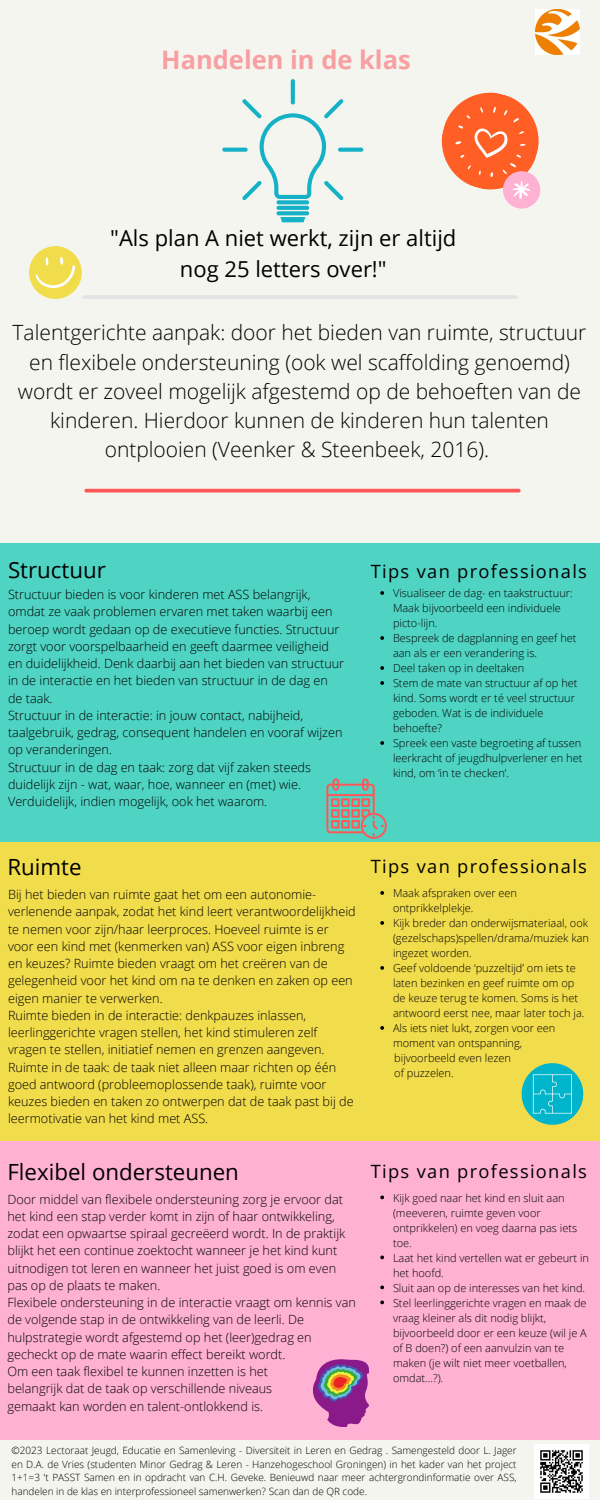
<style>
.page{position:relative;width:600px;height:1500px;background:#f5f5ef}
.page>*{position:absolute;margin:0;border:0;box-sizing:border-box;transform-origin:0 0}
.t1{font:700 25.5px "Open Sans";color:#f89fa1}
.t2{font:22.3px "Open Sans";color:#000}
.t3{font:22px/30.8px "Open Sans";color:#000;text-align:center}
.t4{font:300 21px/29.2px "Open Sans";color:#000;text-align:center}
.t5{font:18.3px "Open Sans";letter-spacing:.07em;color:#000}
.t6{font:300 12.7px/17.2px "Open Sans";color:#000}
.t7{font:300 11px/15px "Open Sans";color:#000}
.t8{font:300 10px/13.5px "Open Sans";color:#000;text-align:justify}
</style>
<div class="page">
<hr style="left:84px;top:295px;width:432px;height:4px;background:#e4e4e4">
<svg style="left:86px;top:489px;width:433px;height:4px;background:#fd6968"></svg>
<div style="left:503px;top:171px;width:37px;height:38px;background:#ffb1d4;border-radius:50%"></div>
<svg style="left:441px;top:92px;width:100px;height:108px"></svg>
<div style="left:29px;top:246px;width:53px;height:53px;background:#f1dc4c;border-radius:50%"></div>
<svg style="left:36px;top:257px;width:39px;height:31px"></svg>
<div style="left:0;top:842px;width:600px;height:299px;background:#f1dc4c"></div>
<div style="left:0;top:1141px;width:600px;height:299px;background:#ffb1d4"></div>
<svg style="left:276px;top:200px;width:33px;height:4px"></svg>
<svg style="left:276px;top:206px;width:33px;height:4px"></svg>
<svg style="left:276px;top:211px;width:33px;height:4px"></svg>
<svg style="left:280px;top:217px;width:25px;height:5px"></svg>
<svg style="left:291px;top:79px;width:4px;height:25px"></svg>
<svg style="left:338px;top:148px;width:25px;height:4px"></svg>
<svg style="left:222px;top:148px;width:26px;height:4px"></svg>
<svg style="left:242px;top:99px;width:102px;height:101px"></svg>
<img style="left:534px;top:1445px;width:54px;height:54px">
<img style="left:535px;top:10px;width:44px;height:44px">
<div style="left:0;top:543px;width:600px;height:299px;background:#4fd4c4"></div>
<svg style="left:326px;top:778px;width:61px;height:61px"></svg>
<svg style="left:522px;top:1063px;width:61px;height:62px"></svg>
<svg style="left:313px;top:1359px;width:57px;height:68px"></svg>
<svg style="left:380px;top:591px;width:4px;height:4px"></svg>
<svg style="left:380px;top:636px;width:4px;height:4px"></svg>
<svg style="left:380px;top:666px;width:4px;height:4px"></svg>
<svg style="left:380px;top:681px;width:4px;height:4px"></svg>
<svg style="left:380px;top:741px;width:4px;height:4px"></svg>
<svg style="left:380px;top:891px;width:4px;height:4px"></svg>
<svg style="left:380px;top:921px;width:4px;height:4px"></svg>
<svg style="left:380px;top:966px;width:4px;height:4px"></svg>
<svg style="left:380px;top:1026px;width:4px;height:4px"></svg>
<svg style="left:380px;top:1196px;width:4px;height:3px"></svg>
<svg style="left:380px;top:1256px;width:4px;height:3px"></svg>
<svg style="left:380px;top:1286px;width:4px;height:3px"></svg>
<svg style="left:380px;top:1301px;width:4px;height:3px"></svg>
<p class="t1" style="left:161px;top:42px;width:251px">Handelen in de klas</p>
<h4 class="t3" style="left:110px;top:222px;width:348px">"Als plan A niet werkt, zijn er altijd nog 25 letters over!"</h4>
<p class="t4" style="left:13px;top:318px;width:575px">Talentgerichte aanpak: door het bieden van ruimte, structuur en flexibele ondersteuning (ook wel scaffolding genoemd) wordt er zoveel mogelijk afgestemd op de behoeften van de kinderen. Hierdoor kunnen de kinderen hun talenten ontplooien (Veenker &amp; Steenbeek, 2016).</p>
<h2 class="t2" style="left:8px;top:554px;width:99px">Structuur</h2>
<h2 class="t6" style="left:8px;top:586px;width:338px">Structuur bieden is voor kinderen met ASS belangrijk, omdat ze vaak problemen ervaren met taken waarbij een beroep wordt gedaan op de executieve functies. Structuur zorgt voor voorspelbaarheid en geeft daarmee veiligheid en duidelijkheid. Denk daarbij aan het bieden van structuur in de interactie en het bieden van structuur in de dag en de taak.<br>Structuur in de interactie: in jouw contact, nabijheid, taalgebruik, gedrag, consequent handelen en vooraf wijzen op veranderingen.<br>Structuur in de dag en taak: zorg dat vijf zaken steeds duidelijk zijn - wat, waar, hoe, wanneer en (met) wie.<br>Verduidelijk, indien mogelijk, ook het waarom.</h2>
<p class="t5" style="left:371px;top:558px;width:218px">Tips van professionals</p>
<p class="t7" style="left:393px;top:585px;width:181px">Visualiseer de dag- en taakstructuur:<br>Maak bijvoorbeeld een individuele picto-lijn.</p>
<p class="t7" style="left:393px;top:630px;width:185px">Bespreek de dagplanning en geef het aan als er een verandering is.</p>
<p class="t7" style="left:393px;top:660px;width:133px">Deel taken op in deeltaken</p>
<p class="t7" style="left:393px;top:675px;width:186px">Stem de mate van structuur af op het kind. Soms wordt er té veel structuur geboden. Wat is de individuele behoefte?</p>
<h2 class="t7" style="left:393px;top:735px;width:191px;text-align:justify">Spreek een vaste begroeting af tussen leerkracht of jeugdhulpverlener en het kind, om ‘in te checken’.</h2>
<p class="t2" style="left:7px;top:852px;width:76px">Ruimte</p>
<h2 class="t6" style="left:8px;top:886px;width:349px">Bij het bieden van ruimte gaat het om een autonomie&shy;verlenende aanpak, zodat het kind leert verantwoordelijkheid te nemen voor zijn/haar leerproces. Hoeveel ruimte is er voor een kind met (kenmerken van) ASS voor eigen inbreng en keuzes? Ruimte bieden vraagt om het creëren van de gelegenheid voor het kind om na te denken en zaken op een eigen manier te verwerken.<br>Ruimte bieden in de interactie: denkpauzes inlassen, leerlinggerichte vragen stellen, het kind stimuleren zelf vragen te stellen, initiatief nemen en grenzen aangeven.<br>Ruimte in de taak: de taak niet alleen maar richten op één goed antwoord (probleemoplossende taak), ruimte voor keuzes bieden en taken zo ontwerpen dat de taak past bij de leermotivatie van het kind met ASS.</h2>
<p class="t2" style="left:7px;top:1156px;width:233px">Flexibel ondersteunen</p>
<h3 class="t6" style="left:7px;top:1190px;width:350px">Door middel van flexibele ondersteuning zorg je ervoor dat het kind een stap verder komt in zijn of haar ontwikkeling, zodat een opwaartse spiraal gecreëerd wordt. In de praktijk blijkt het een continue zoektocht wanneer je het kind kunt uitnodigen tot leren en wanneer het juist goed is om even pas op de plaats te maken.<br>Flexibele ondersteuning in de interactie vraagt om kennis van de volgende stap in de ontwikkeling van de leerli. De hulpstrategie wordt afgestemd op het (leer)gedrag en gecheckt op de mate waarin effect bereikt wordt.<br>Om een taak flexibel te kunnen inzetten is het<br>belangrijk dat de taak op verschillende niveaus<br>gemaakt kan worden en talent-ontlokkend is.</h3>
<h4 class="t5" style="left:371px;top:853px;width:218px">Tips van professionals</h4>
<h3 class="t7" style="left:393px;top:885px;width:126px">Maak afspraken over een ontprikkelplekje.</h3>
<p class="t7" style="left:393px;top:915px;width:198px;text-align:justify">Kijk breder dan onderwijsmateriaal, ook (gezelschaps)spellen/drama/muziek kan ingezet worden.</p>
<p class="t7" style="left:393px;top:960px;width:193px">Geef voldoende ‘puzzeltijd’ om iets te laten bezinken en geef ruimte om op de keuze terug te komen. Soms is het antwoord eerst nee, maar later toch ja.</p>
<p class="t7" style="left:393px;top:1020px;width:164px">Als iets niet lukt, zorgen voor een moment van ontspanning,</p>
<p class="t7" style="left:394px;top:1050px;width:118px">bijvoorbeeld even lezen</p>
<p class="t7" style="left:394px;top:1065px;width:61px">of puzzelen.</p>
<p class="t5" style="left:371px;top:1158px;width:218px">Tips van professionals</p>
<p class="t7" style="left:393px;top:1190px;width:186px">Kijk goed naar het kind en sluit aan (meeveren, ruimte geven voor ontprikkelen) en voeg daarna pas iets toe.</p>
<h2 class="t7" style="left:393px;top:1250px;width:198px">Laat het kind vertellen wat er gebeurt in het hoofd.</h2>
<h4 class="t7" style="left:393px;top:1280px;width:194px">Sluit aan op de interesses van het kind.</h4>
<p class="t7" style="left:393px;top:1295px;width:195px">Stel leerlinggerichte vragen en maak de vraag kleiner als dit nodig blijkt, bijvoorbeeld door er een keuze (wil je A of B doen?) of een aanvulzin van te maken (je wilt niet meer voetballen, omdat...?).</p>
<p class="t8" style="left:12px;top:1444px;width:507px">©2023 Lectoraat Jeugd, Educatie en Samenleving - Diversiteit in Leren en Gedrag . Samengesteld door L. Jager en D.A. de Vries (studenten Minor Gedrag &amp; Leren - Hanzehogeschool Groningen) in het kader van het project 1+1=3 't PASST Samen en in opdracht van C.H. Geveke. Benieuwd naar meer achtergrondinformatie over ASS, handelen in de klas en interprofessioneel samenwerken? Scan dan de QR code.</p>
</div>
